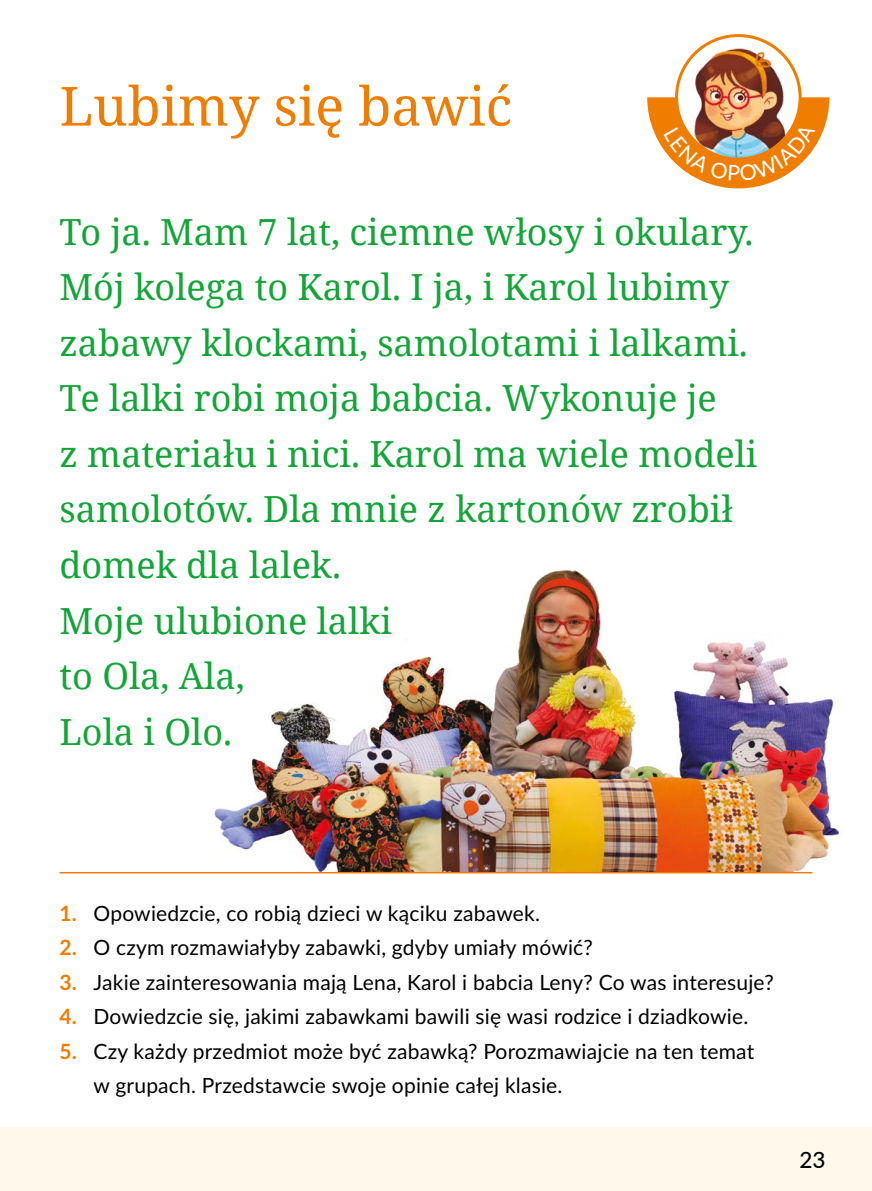
<style>
.page{position:relative;width:872px;height:1191px;background:#fff}
.page>*{position:absolute;margin:0;border:0;box-sizing:border-box;transform-origin:0 0}
.t1{font:54px "Noto Serif";color:#ef7d00}
.t2{font:36px/55.5px "Noto Serif";color:#13a538}
.t3{font:500 22.5px "Lato";color:#000}
.t4{font:21px/34.5px "Lato";letter-spacing:.01em;color:#000}
.s1{font-weight:700;color:#ef7d00}
</style>
<div class="page">
<img style="left:214px;top:569px;width:626px;height:303px">
<hr style="left:60px;top:872px;width:752px;height:1px;background:#ef7d00">
<img style="left:676px;top:36px;width:117px;height:61px">
<div style="left:0;top:1127px;width:872px;height:64px;background:#fff8eb"></div>
<svg style="left:647px;top:97px;width:182px;height:91px"></svg>
<h1 class="t1" style="left:60px;top:69px;width:454px">Lubimy się bawić</h1>
<p class="t2" style="left:60px;top:203px;width:699px">To ja. Mam 7 lat, ciemne włosy i okulary.<br>Mój kolega to Karol. I ja, i Karol lubimy zabawy klockami, samolotami i lalkami.<br>Te lalki robi moja babcia. Wykonuje je<br>z materiału i nici. Karol ma wiele modeli samolotów. Dla mnie z kartonów zrobił domek dla lalek.<br>Moje ulubione lalki<br>to Ola, Ala,<br>Lola i Olo.</p>
<p class="t4" style="left:60px;top:895px;width:482px"><span class="s1">1.</span> Opowiedzcie, co robią dzieci w kąciku zabawek.</p>
<p class="t4" style="left:60px;top:929px;width:534px"><span class="s1">2.</span> O czym rozmawiałyby zabawki, gdyby umiały mówić?</p>
<p class="t4" style="left:60px;top:964px;width:715px"><span class="s1">3.</span> Jakie zainteresowania mają Lena, Karol i babcia Leny? Co was interesuje?</p>
<p class="t4" style="left:60px;top:998px;width:690px"><span class="s1">4.</span> Dowiedzcie się, jakimi zabawkami bawili się wasi rodzice i dziadkowie.</p>
<p class="t4" style="left:94px;top:1033px;width:662px;text-indent:-34px"><span class="s1">5.</span> Czy każdy przedmiot może być zabawką? Porozmawiajcie na ten temat w grupach. Przedstawcie swoje opinie całej klasie.</p>
<p class="t3" style="left:799px;top:1143px;width:28px">23</p>
</div>
